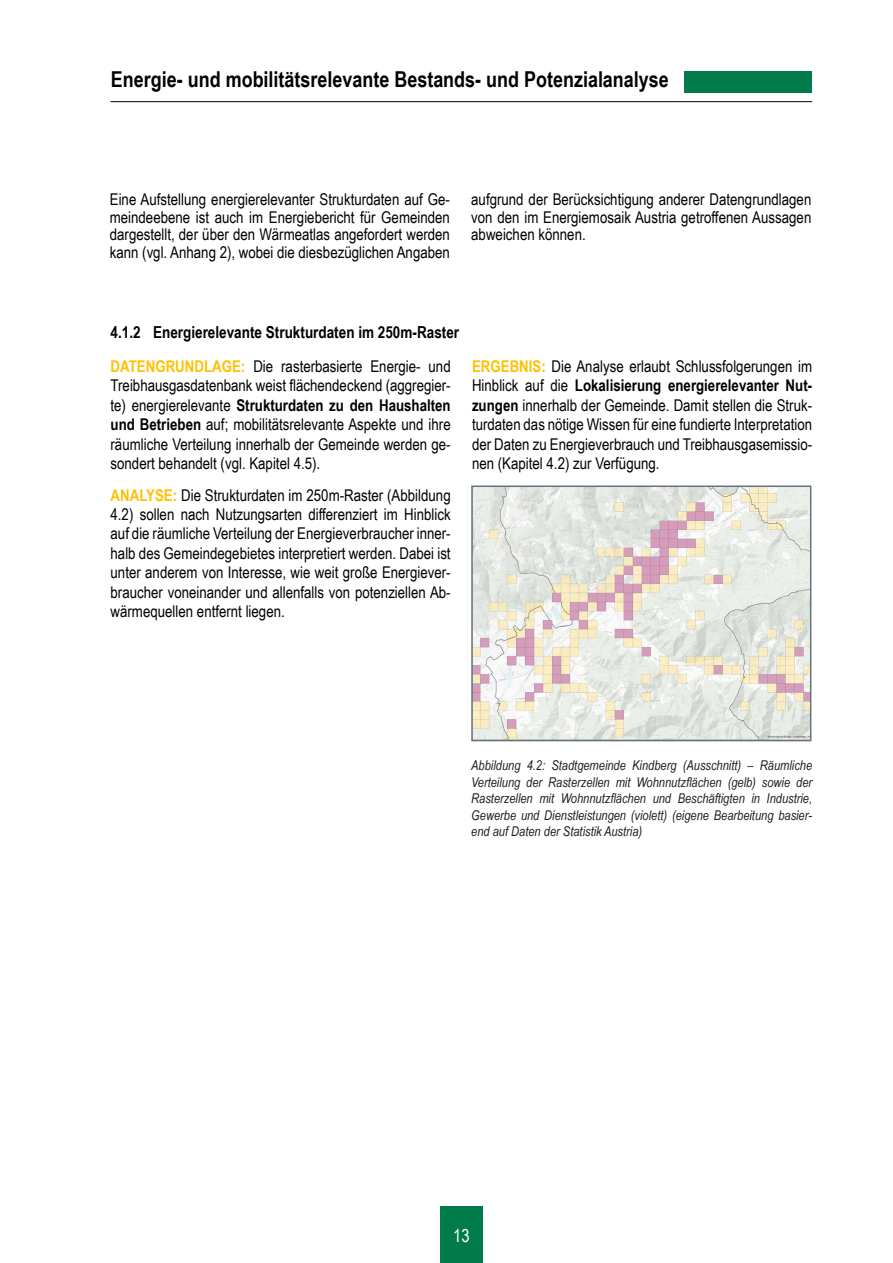
<style>
.page{position:relative;width:893px;height:1263px;background:#fff}
.page>*{position:absolute;margin:0;border:0;box-sizing:border-box;transform-origin:0 0}
.t1{font:700 21.9px "Arial Narrow";color:#000}
.t2{font:18px "Arial Narrow";color:#fff}
.t3{font:700 16.5px "Arial Narrow";color:#000}
.t4{font:16.2px/19.5px "Arial Narrow";color:#000;text-align:justify}
.t5{font:italic 13.5px/16.5px "Arial Narrow";color:#231f20;text-align:justify}
.s1{font-weight:700;color:#ffc000}
.s2{font-weight:700}
</style>
<div class="page">
<div style="left:685px;top:71px;width:127px;height:22px;background:#007b49"></div>
<div style="left:440px;top:1206px;width:43px;height:57px;background:#007b49"></div>
<hr style="left:111px;top:101px;width:701px;height:1px;background:#000">
<img style="left:474px;top:488px;width:334px;height:250px">
<div style="left:471px;top:485px;width:340px;height:256px;border:2px solid #67747a"></div>
<h1 class="t1" style="left:111px;top:63px;width:559px">Energie- und mobilitätsrelevante Bestands- und Potenzialanalyse</h1>
<p class="t4" style="left:110px;top:189px;width:342px;line-height:17.9px">Eine Aufstellung energierelevanter Strukturdaten auf Ge&shy;meindeebene ist auch im Energiebericht für Gemeinden dargestellt, der über den Wärmeatlas angefordert werden kann (vgl. Anhang 2), wobei die diesbezüglichen Angaben</p>
<p class="t4" style="left:471px;top:189px;width:342px;line-height:17.9px">aufgrund der Berücksichtigung anderer Datengrundlagen von den im Energiemosaik Austria getroffenen Aussagen abweichen können.</p>
<p class="t3" style="left:111px;top:320px;width:350px">4.1.2 Energierelevante Strukturdaten im 250m-Raster</p>
<p class="t4" style="left:111px;top:356px;width:342px"><span class="s1">DATENGRUNDLAGE:</span> Die rasterbasierte Energie- und Treibhausgasdatenbank weist flächendeckend (aggregier&shy;te) energierelevante <span class="s2">Strukturdaten zu den Haushalten und Betrieben</span> auf; mobilitätsrelevante Aspekte und ihre räumliche Verteilung innerhalb der Gemeinde werden ge&shy;sondert behandelt (vgl. Kapitel 4.5).</p>
<p class="t4" style="left:111px;top:484px;width:342px"><span class="s1">ANALYSE:</span> Die Strukturdaten im 250m-Raster (Abbildung 4.2) sollen nach Nutzungsarten differenziert im Hinblick auf die räumliche Verteilung der Energieverbraucher inner&shy;halb des Gemeindegebietes interpretiert werden. Dabei ist unter anderem von Interesse, wie weit große Energiever&shy;braucher voneinander und allenfalls von potenziellen Ab&shy;wärmequellen entfernt liegen.</p>
<p class="t4" style="left:472px;top:356px;width:342px"><span class="s1">ERGEBNIS:</span> Die Analyse erlaubt Schlussfolgerungen im Hinblick auf die <span class="s2">Lokalisierung energierelevanter Nut&shy;zungen</span> innerhalb der Gemeinde. Damit stellen die Struk&shy;turdaten das nötige Wissen für eine fundierte Interpretation der Daten zu Energieverbrauch und Treibhausgasemissio&shy;nen (Kapitel 4.2) zur Verfügung.</p>
<p class="t5" style="left:471px;top:757px;width:342px">Abbildung 4.2: Stadtgemeinde Kindberg (Ausschnitt) – Räumliche Verteilung der Rasterzellen mit Wohnnutzflächen (gelb) sowie der Rasterzellen mit Wohnnutzflächen und Beschäftigten in Industrie, Gewerbe und Dienstleistungen (violett) (eigene Bearbeitung basier&shy;end auf Daten der Statistik Austria)</p>
<p class="t2" style="left:453px;top:1222px;width:18px">13</p>
</div>
